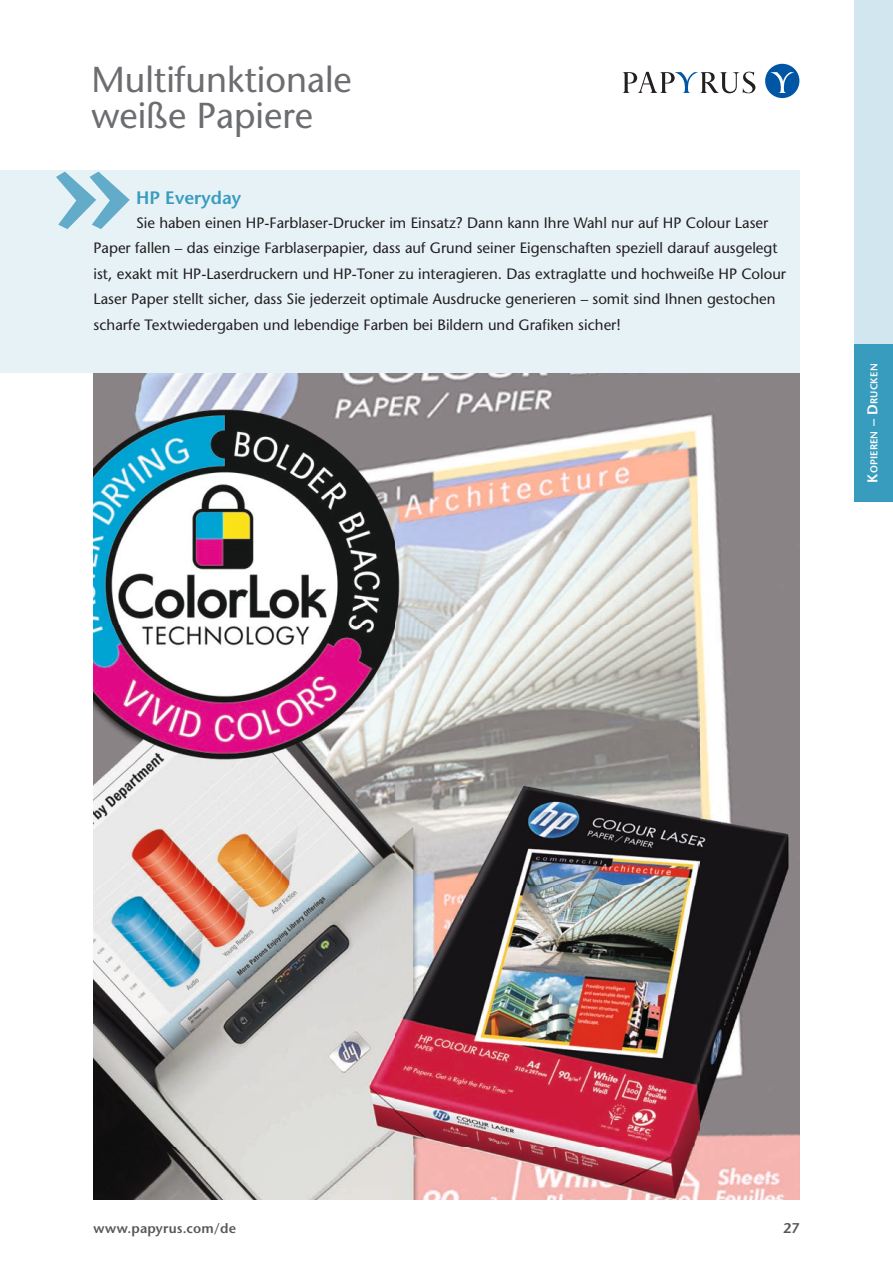
<style>
.page{position:relative;width:893px;height:1263px;background:#fff}
.page>*{position:absolute;margin:0;border:0;box-sizing:border-box;transform-origin:0 0}
.t1{font:600 159px "Papyrus Sans";color:#62abc9}
.t2{font:36px/36px "Papyrus Sans";color:#6c6d70}
.t3{font:600 18px "Papyrus Sans";color:#379cbe}
.t4{font:15px/25.5px "Papyrus Sans";color:#231f20}
.t5{font:600 14.1px "Papyrus Sans";color:#57585a}
.t6{font:600 13.5px "Stone Sans";letter-spacing:.015em;color:#57585a}
.t7{font:600 10.05px "Papyrus Sans";letter-spacing:.015em;color:#fff}
.s1{font-size:14.25px}
</style>
<div class="page">
<div style="left:855px;top:0;width:38px;height:344px;background:#d2e6f0"></div>
<div style="left:855px;top:344px;width:38px;height:158px;background:#379cbe"></div>
<div style="left:765px;top:64px;width:34px;height:34px;background:#0155a5;border-radius:50%"></div>
<svg style="left:622px;top:72px;width:133px;height:22px"></svg>
<svg style="left:770px;top:72px;width:24px;height:21px"></svg>
<img style="left:94px;top:373px;width:705px;height:826px">
<div style="left:0;top:170px;width:799px;height:203px;background:#e7f2f7"></div>
<h2 class="t2" style="left:91px;top:62px;width:262px">Multifunktionale weiße Papiere</h2>
<h1 class="t1" style="left:51px;top:88px;width:81px">»</h1>
<p class="t3" style="left:136px;top:187px;width:107px">HP Everyday</p>
<p class="t4" style="left:94px;top:210px;width:694px;text-indent:43px">Sie haben einen HP-Farblaser-Drucker im Einsatz? Dann kann Ihre Wahl nur auf HP Colour Laser Paper fallen – das einzige Farblaserpapier, dass auf Grund seiner Eigenschaften speziell darauf ausgelegt ist, exakt mit HP-Laserdruckern und HP-Toner zu interagieren. Das extraglatte und hochweiße HP Colour Laser Paper stellt sicher, dass Sie jederzeit optimale Ausdrucke generieren – somit sind Ihnen gestochen scharfe Textwiedergaben und lebendige Farben bei Bildern und Grafiken sicher!</p>
<p class="t7" style="left:868px;top:483px;width:120px;rotate:-90deg"><span class="s1">K</span>OPIEREN <span class="s1">– D</span>RUCKEN</p>
<p class="t6" style="left:94px;top:1220px;width:144px">www.papyrus.com/de</p>
<p class="t5" style="left:783px;top:1220px;width:18px">27</p>
</div>
